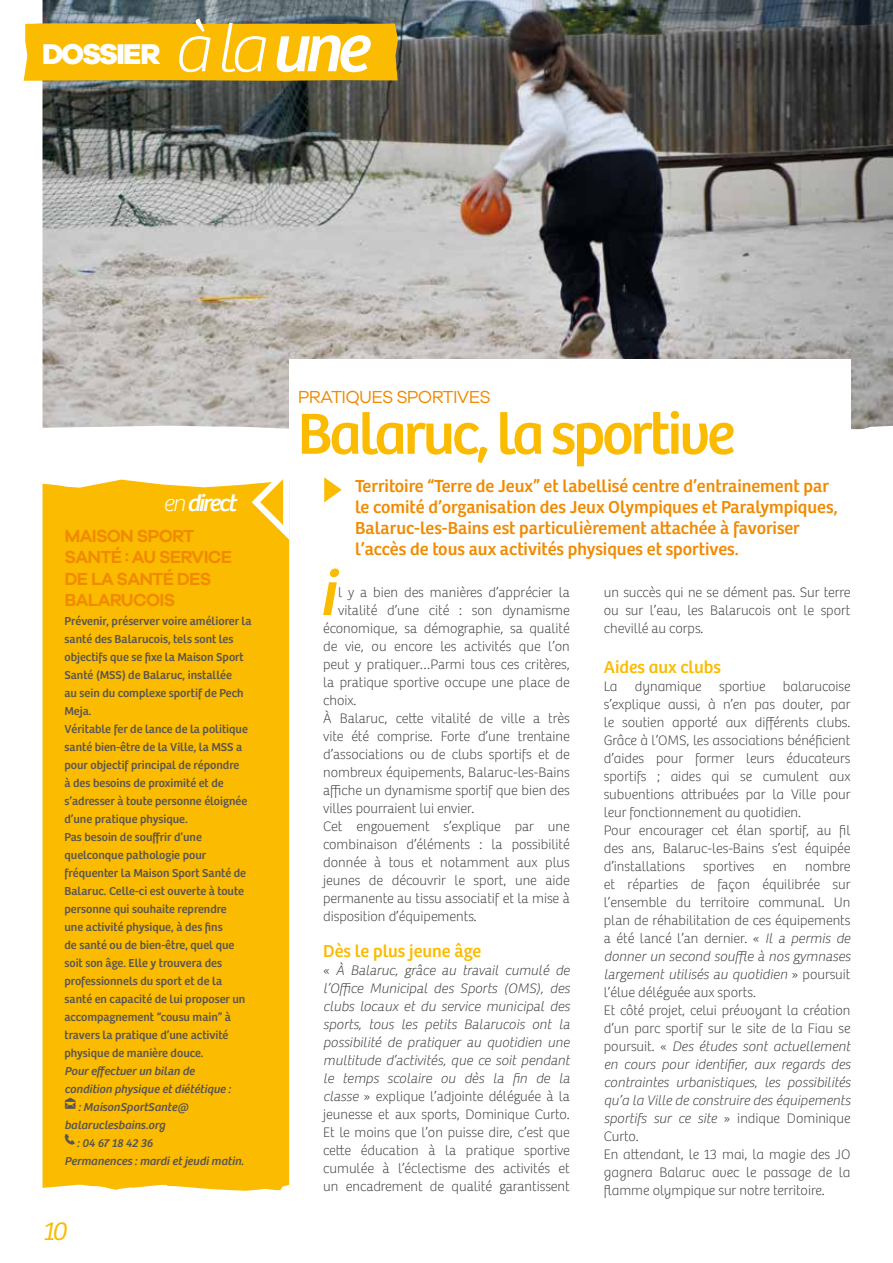
<style>
.page{position:relative;width:893px;height:1263px;background:#fff}
.page>*{position:absolute;margin:0;border:0;box-sizing:border-box;transform-origin:0 0}
.t1{font:italic 100 69.45px "Bree";color:#fff}
.t2{font:italic 65.25px "Bree";color:#fabb00}
.t3{font:60px "Bree";letter-spacing:-.05em;color:#fabb00}
.t4{font:800 29.55px "Galano Grotesque";letter-spacing:-.065em;color:#fff}
.t5{font:italic 300 27px "Bree";color:#fabb00}
.t6{font:italic 24.15px "Bree";letter-spacing:-.075em;color:#fff}
.t7{font:18px/21px "Bree";color:#f18a00}
.t8{font:600 18px/21.6px "Galano Grotesque";letter-spacing:-.04em;color:#f18a00}
.t9{font:18px "Bree";color:#fabb00}
.t10{font:18px "Galano Grotesque";letter-spacing:-.04em;color:#f18a00}
.t11{font:100 14.25px/18px "Bree";color:#3c3c3b}
.t12{font:italic 100 14.25px/18px "Bree";color:#3c3c3b;text-align:justify}
.t13{font:12px/18px "Bree";color:#595452}
.t14{font:italic 12px/18px "Bree";color:#595452}
.s1{font-weight:400}
.s2{font-weight:100}
.s3{font-family:"Breezi Icon Set";font-style:normal;font-size:15px}
.s4{font-style:normal}
.s5{font-style:italic}
</style>
<div class="page">
<div style="left:43px;top:480px;width:246px;height:711px;background:#fabb00"></div>
<img style="left:43px;top:0;width:850px;height:429px">
<div style="left:24px;top:23px;width:374px;height:58px;background:#fabb00"></div>
<div style="left:289px;top:359px;width:561px;height:121px;background:#fff"></div>
<svg style="left:324px;top:477px;width:18px;height:25px"></svg>
<svg style="left:247px;top:479px;width:43px;height:68px"></svg>
<h3 class="t4" style="left:42px;top:35px;width:120px">DOSSIER</h3>
<h1 class="t1" style="left:173px;top:10px;width:197px">à la <span class="s1">une</span></h1>
<h3 class="t6" style="left:163px;top:489px;width:74px"><span class="s2">en</span> direct</h3>
<p class="t8" style="left:65px;top:524px;width:169px">MAISON SPORT<br>SANTÉ : AU SERVICE<br>DE LA SANTÉ DES<br>BALARUCOIS</p>
<p class="t13" style="left:65px;top:612px;width:189px">Prévenir, préserver voire améliorer la santé des Balarucois, tels sont les objectifs que se fixe la Maison Sport<br>Santé (MSS) de Balaruc, installée<br>au sein du complexe sportif de Pech<br>Meja.<br>Véritable fer de lance de la politique santé bien-être de la Ville, la MSS a pour objectif principal de répondre<br>à des besoins de proximité et de s’adresser à toute personne éloignée d’une pratique physique.<br>Pas besoin de souffrir d’une quelconque pathologie pour fréquenter la Maison Sport Santé de<br>Balaruc. Celle-ci est ouverte à toute personne qui souhaite reprendre<br>une activité physique, à des fins<br>de santé ou de bien-être, quel que soit son âge. Elle y trouvera des professionnels du sport et de la santé en capacité de lui proposer un accompagnement “cousu main” à travers la pratique d’une activité physique de manière douce.</p>
<p class="t14" style="left:65px;top:1062px;width:181px">Pour effectuer un bilan de condition physique et diététique :<br><span class="s3">M</span> : MaisonSportSante@ balaruclesbains.org<br><span class="s3">A</span> : 04 67 18 42 36<br>Permanences : mardi et jeudi matin.</p>
<h3 class="t5" style="left:43px;top:1216px;width:25px">10</h3>
<p class="t10" style="left:298px;top:386px;width:194px">PRATIQUES SPORTIVES</p>
<h3 class="t3" style="left:298px;top:399px;width:439px">Balaruc, la sportive</h3>
<p class="t7" style="left:355px;top:476px;width:484px">Territoire “Terre de Jeux” et labellisé centre d’entrainement par le comité d’organisation des Jeux Olympiques et Paralympiques, Balaruc-les-Bains est particulièrement attachée à favoriser l’accès de tous aux activités physiques et sportives.</p>
<h2 class="t2" style="left:319px;top:556px;width:17px">i</h2>
<p class="t11" style="left:338px;top:584px;width:233px">l y a bien des manières d’apprécier la</p>
<p class="t11" style="left:338px;top:602px;width:233px">vitalité d’une cité : son dynamisme</p>
<p class="t11" style="left:323px;top:620px;width:248px">économique, sa démographie, sa qualité</p>
<p class="t11" style="left:323px;top:638px;width:248px">de vie, ou encore les activités que l’on</p>
<p class="t11" style="left:323px;top:656px;width:248px">peut y pratiquer…Parmi tous ces critères,</p>
<p class="t11" style="left:323px;top:674px;width:248px">la pratique sportive occupe une place de</p>
<p class="t11" style="left:323px;top:692px;width:35px">choix.</p>
<p class="t11" style="left:323px;top:710px;width:248px">À Balaruc, cette vitalité de ville a très</p>
<p class="t11" style="left:323px;top:728px;width:248px">vite été comprise. Forte d’une trentaine</p>
<p class="t11" style="left:323px;top:746px;width:248px">d’associations ou de clubs sportifs et de</p>
<p class="t11" style="left:323px;top:764px;width:248px">nombreux équipements, Balaruc-les-Bains</p>
<p class="t11" style="left:323px;top:782px;width:248px">affiche un dynamisme sportif que bien des</p>
<p class="t11" style="left:323px;top:800px;width:153px">villes pourraient lui envier.</p>
<p class="t11" style="left:323px;top:818px;width:248px">Cet engouement s’explique par une</p>
<p class="t11" style="left:323px;top:836px;width:248px">combinaison d’éléments : la possibilité</p>
<p class="t11" style="left:323px;top:854px;width:248px">donnée à tous et notamment aux plus</p>
<p class="t11" style="left:323px;top:872px;width:248px">jeunes de découvrir le sport, une aide</p>
<p class="t11" style="left:323px;top:890px;width:248px">permanente au tissu associatif et la mise à</p>
<p class="t11" style="left:323px;top:908px;width:155px">disposition d’équipements.</p>
<p class="t9" style="left:323px;top:941px;width:160px">Dès le plus jeune âge</p>
<p class="t12" style="left:323px;top:962px;width:248px"><span class="s4">«</span> À Balaruc, grâce au travail cumulé de l’Office Municipal des Sports (OMS), des clubs locaux et du service municipal des sports, tous les petits Balarucois ont la possibilité de pratiquer au quotidien une multitude d’activités, que ce soit pendant le temps scolaire ou dès la fin de la classe <span class="s4">» explique l’adjointe déléguée à la jeunesse et aux sports, Dominique Curto.<br>Et le moins que l’on puisse dire, c’est que cette éducation à la pratique sportive cumulée à l’éclectisme des activités et un encadrement de qualité garantissent</span></p>
<p class="t11" style="left:604px;top:584px;width:248px;text-align:justify">un succès qui ne se dément pas. Sur terre ou sur l’eau, les Balarucois ont le sport chevillé au corps.</p>
<p class="t9" style="left:604px;top:656px;width:119px">Aides aux clubs</p>
<p class="t11" style="left:604px;top:677px;width:248px">La dynamique sportive balarucoise s’explique aussi, à n’en pas douter, par le soutien apporté aux différents clubs.<br>Grâce à l’OMS, les associations bénéficient d’aides pour former leurs éducateurs sportifs ; aides qui se cumulent aux subventions attribuées par la Ville pour leur fonctionnement au quotidien.<br>Pour encourager cet élan sportif, au fil des ans, Balaruc-les-Bains s’est équipée d’installations</p>
<p class="t11" style="left:604px;top:857px;width:248px;text-indent:201px">nombre et réparties de façon équilibrée sur l’ensemble du territoire communal. Un plan de réhabilitation de ces équipements a été lancé l’an dernier. « <span class="s5">Il a permis de donner un second souffle à nos gymnases largement utilisés au quotidien</span> » poursuit l’élue déléguée aux sports.<br>Et côté projet, celui prévoyant la création d’un parc sportif sur le site de la Fiau se poursuit. « <span class="s5">Des études sont actuellement en cours pour identifier, aux regards des contraintes urbanistiques, les possibilités qu’a la Ville de construire des équipements sportifs sur ce site</span> » indique Dominique Curto.<br>En attendant, le 13 mai, la magie des JO gagnera Balaruc avec le passage de la flamme olympique sur notre territoire.</p>
<p class="t11" style="left:703px;top:857px;width:53px">sportives</p>
<p class="t11" style="left:773px;top:857px;width:16px">en</p>
</div>
